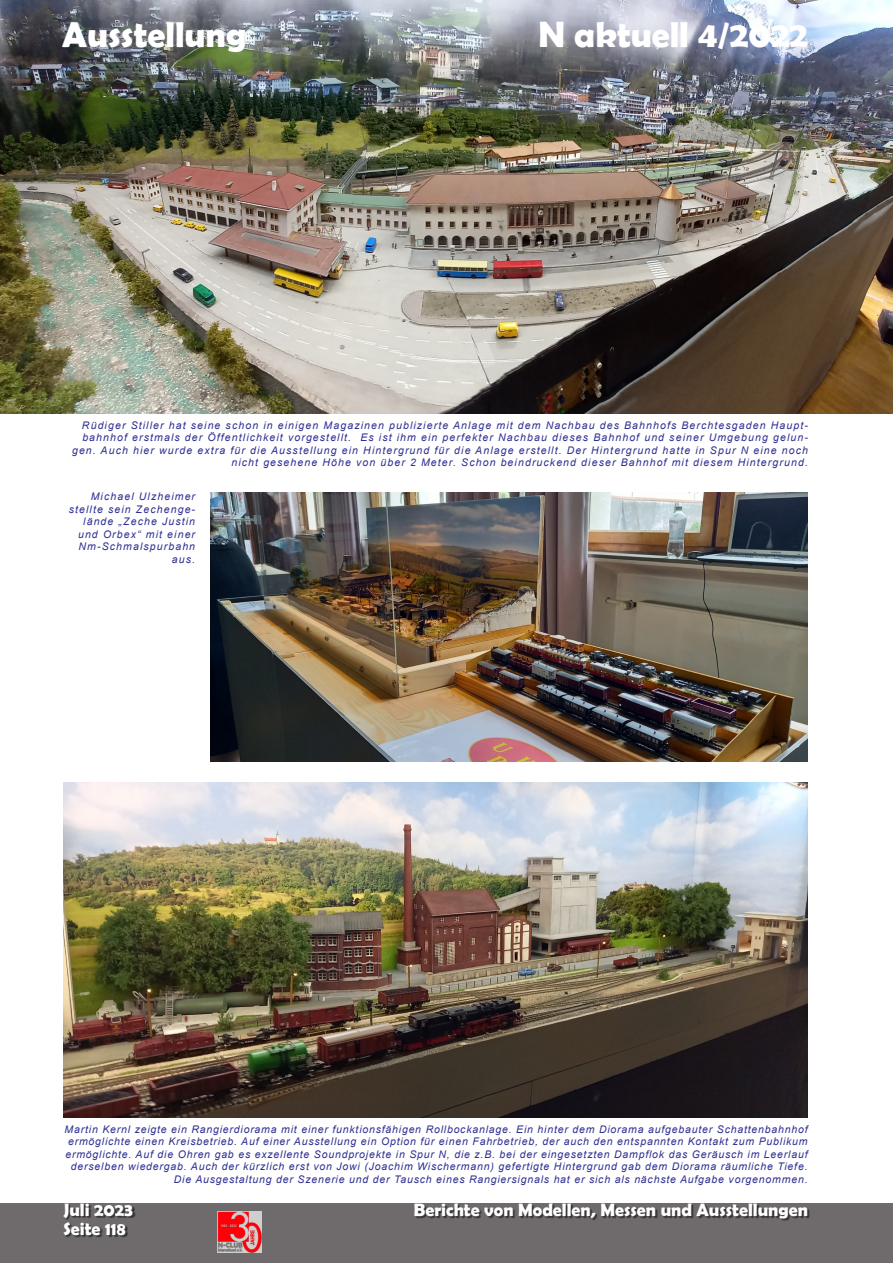
<style>
.page{position:relative;width:893px;height:1263px;background:#fff}
.page>*{position:absolute;margin:0;border:0;box-sizing:border-box;transform-origin:0 0}
.t1{font:700 36px "Berlin Sans FB Demi";color:#fff}
.t2{font:700 18px/18.8px "Berlin Sans FB Demi";color:#fff}
.t3{font:italic 10.5px/12.5px "Arial";letter-spacing:.075em;color:#2e3092;text-align:right}
.t4{font:italic 10.5px/12.5px "Arial";letter-spacing:.105em;color:#2e3092;text-align:right}
</style>
<div class="page">
<div style="left:0;top:1203px;width:893px;height:60px;background:#6f6a6c"></div>
<img style="left:65px;top:1204px;width:70px;height:33px">
<img style="left:416px;top:1204px;width:394px;height:17px">
<img style="left:218px;top:1212px;width:44px;height:40px">
<img style="left:211px;top:493px;width:597px;height:269px">
<img style="left:64px;top:783px;width:744px;height:335px">
<img style="left:0;top:0;width:893px;height:414px">
<h1 class="t1" style="left:62px;top:14px;width:186px">Ausstellung</h1>
<h1 class="t1" style="left:538px;top:14px;width:271px">N aktuell 4/2022</h1>
<h1 class="t1" style="left:549px;top:14px;width:173px">N aktue l 1</h1>
<h1 class="t1" style="left:792px;top:14px;width:19px">3</h1>
<p class="t4" style="left:72px;top:420px;width:737px">Rüdiger Stiller hat seine schon in einigen Magazinen publizierte Anlage mit dem Nachbau des Bahnhofs Berchtesgaden Haupt&shy;bahnhof erstmals der Öffentlichkeit vorgestellt. Es ist ihm ein perfekter Nachbau dieses Bahnhof und seiner Umgebung gelun&shy;gen. Auch hier wurde extra für die Ausstellung ein Hintergrund für die Anlage erstellt. Der Hintergrund hatte in Spur N eine noch nicht gesehene Höhe von über 2 Meter. Schon beindruckend dieser Bahnhof mit diesem Hintergrund.</p>
<p class="t4" style="left:69px;top:491px;width:128px">Michael Ulzheimer stellte sein Zechenge&shy;lände „Zeche Justin und Orbex“ mit einer<br>Nm-Schmalspurbahn aus.</p>
<p class="t3" style="left:65px;top:1124px;width:744px">Martin Kernl zeigte ein Rangierdiorama mit einer funktionsfähigen Rollbockanlage. Ein hinter dem Diorama aufgebauter Schattenbahnhof ermöglichte einen Kreisbetrieb. Auf einer Ausstellung ein Option für einen Fahrbetrieb, der auch den entspannten Kontakt zum Publikum ermöglichte. Auf die Ohren gab es exzellente Soundprojekte in Spur N, die z.B. bei der eingesetzten Dampflok das Geräusch im Leerlauf derselben wiedergab. Auch der kürzlich erst von Jowi (Joachim Wischermann) gefertigte Hintergrund gab dem Diorama räumliche Tiefe.<br>Die Ausgestaltung der Szenerie und der Tausch eines Rangiersignals hat er sich als nächste Aufgabe vorgenommen.</p>
<h2 class="t2" style="left:63px;top:1200px;width:71px">Juli 2023<br>Seite 118</h2>
<h2 class="t2" style="left:414px;top:1200px;width:396px">Berichte von Modellen, Messen und Ausstellungen</h2>
</div>
